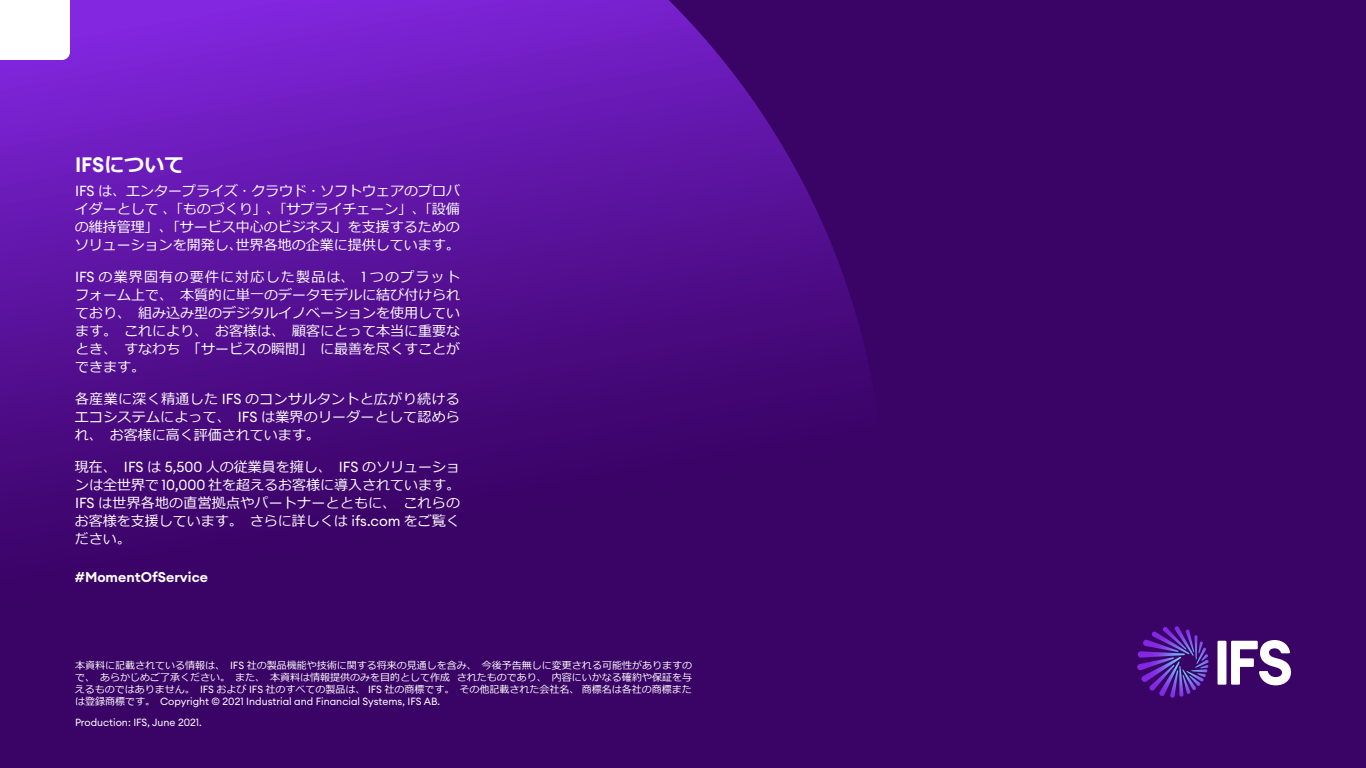
<style>
.page{position:relative;width:1366px;height:768px;background:#3a0366}
.page>*{position:absolute;margin:0;border:0;box-sizing:border-box;transform-origin:0 0}
.t1{font:700 20px "Meiryo";color:#fff}
.t2{font:14px/18px "Meiryo";color:#fff;text-align:justify}
.t3{font:600 14px "Euclid Circular A";color:#fff}
.t4{font:10.3px/20.7px "Euclid Circular A";color:#fff}
.t5{font:10px/12px "Meiryo";color:#fff;text-align:justify}
.s1{font-family:"Euclid Circular A";font-weight:600;font-size:20.6px}
.s2{font-family:"Euclid Circular A";font-size:14.4px}
.s3{font-family:"Euclid Circular A";font-size:10.3px}
.s4{font-family:"Meiryo";font-size:10px}
</style>
<div class="page">
<svg style="left:0;top:0;width:871px;height:531px"></svg>
<svg style="left:1218px;top:640px;width:73px;height:45px"></svg>
<svg style="left:1137px;top:626px;width:72px;height:71px"></svg>
<div style="left:0;top:0;width:70px;height:60px;background:#fff"></div>
<h1 class="t1" style="left:75px;top:151px;width:111px"><span class="s1">IFS</span>について</h1>
<p class="t2" style="left:75px;top:183px;width:387px"><span class="s2">IFS</span> は､エンタープライズ･クラウド･ソフトウェアのプロバイダーとして､｢ものづくり｣､｢サプライチェーン｣､｢設備の維持管理｣､｢サービス中心のビジネス｣を支援するためのソリューションを開発し､世界各地の企業に提供しています。</p>
<p class="t2" style="left:75px;top:269px;width:387px"><span class="s2">IFS</span> の業界固有の要件に対応した製品は、 <span class="s2">1</span> つのプラットフォーム上で、本質的に単一のデータモデルに結び付けられており、組み込み型のデジタルイノベーションを使用しています。これにより、お客様は、顧客にとって本当に重要なとき、すなわち「サービスの瞬間」に最善を尽くすことができます。</p>
<p class="t2" style="left:75px;top:391px;width:386px">各産業に深く精通した <span class="s2">IFS</span> のコンサルタントと広がり続けるエコシステムによって、 <span class="s2">IFS</span> は業界のリーダーとして認められ、お客様に高く評価されています。</p>
<p class="t2" style="left:75px;top:459px;width:387px">現在、 <span class="s2">IFS</span> は <span class="s2">5,500</span> 人の従業員を擁し、 <span class="s2">IFS</span> のソリューションは全世界で <span class="s2">10,000</span> 社を超えるお客様に導入されています。<span class="s2">IFS</span> は世界各地の直営拠点やパートナーとともに、これらのお客様を支援しています。さらに詳しくは <span class="s2">ifs.com</span> をご覧ください。</p>
<p class="t3" style="left:75px;top:568px;width:135px">#MomentOfService</p>
<p class="t5" style="left:75px;top:660px;width:619px">本資料に記載されている情報は、 <span class="s3">IFS</span> 社の製品機能や技術に関する将来の見通しを含み、今後予告無しに変更される可能性がありますので、あらかじめご了承ください。また、本資料は情報提供のみを目的として作成 されたものであり、内容にいかなる確約や保証を与えるものではありません。 <span class="s3">IFS</span> および <span class="s3">IFS</span> 社のすべての製品は、 <span class="s3">IFS</span> 社の商標です。その他記載された会社名、商標名は各社の商標また</p>
<p class="t4" style="left:75px;top:691px;width:367px"><span class="s4">は登録商標です。</span> Copyright © 2021 Industrial and Financial Systems, IFS AB.<br>Production: IFS, June 2021.</p>
</div>
